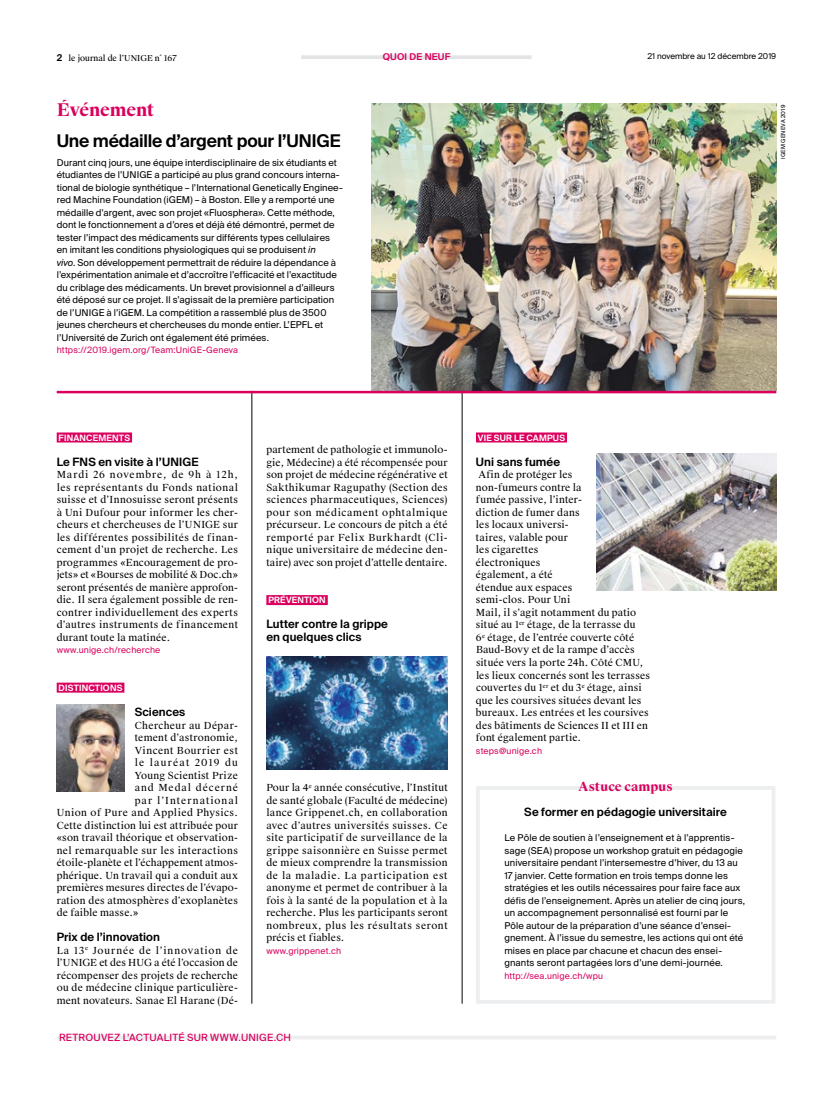
<style>
.page{position:relative;width:833px;height:1099px;background:#fff}
.page>*{position:absolute;margin:0;border:0;box-sizing:border-box;transform-origin:0 0}
.t1{font:600 17.5px "Suisse Intl";letter-spacing:-.015em;color:#000}
.t2{font:700 17.5px "Suisse Works";letter-spacing:-.01em;color:#da005e}
.t3{font:700 12.5px "Suisse Works";color:#da005e}
.t4{font:600 11.5px/12.5px "Suisse Intl";letter-spacing:.005em;color:#000}
.t5{font:10px "Suisse Intl";letter-spacing:.025em;color:#da005e}
.t6{font:9.75px/12.5px "Suisse Works";letter-spacing:.02em;color:#000;text-align:justify}
.t7{font:9.75px "Suisse Works";letter-spacing:.045em;color:#000}
.t8{font:9.75px "Suisse Works";letter-spacing:.05em;color:#000}
.t9{font:9.75px "Suisse Works";letter-spacing:.1em;color:#000}
.t10{font:9.75px "Suisse Works";letter-spacing:.115em;color:#000}
.t11{font:9.75px "Suisse Works";letter-spacing:.095em;color:#000}
.t12{font:9.38px/12.5px "Suisse Intl";letter-spacing:.005em;color:#000}
.t13{font:600 9.38px "Suisse Intl";letter-spacing:.02em;color:#da005e}
.t14{font:8.75px "Suisse Intl";letter-spacing:.02em;color:#da005e}
.t15{font:600 8.75px "Suisse Intl";letter-spacing:.025em;color:#fff}
.t16{font:8.12px "Suisse Intl";color:#000}
.t17{font:8.12px "Suisse Works";color:#000}
.t18{font:5.62px "Suisse Intl";letter-spacing:.03em;color:#000}
.s1{font-family:"Suisse Intl";font-weight:600;font-size:9.38px}
.s2{font-style:italic}
</style>
<div class="page">
<hr style="left:301px;top:55px;width:230px;height:4px;background:#e3e4e6">
<hr style="left:251px;top:391px;width:1px;height:612px;background:#000">
<hr style="left:462px;top:391px;width:1px;height:612px;background:#000">
<img style="left:371px;top:104px;width:405px;height:287px">
<div style="left:57px;top:432px;width:75px;height:10px;background:#da005e"></div>
<div style="left:57px;top:682px;width:67px;height:10px;background:#da005e"></div>
<img style="left:57px;top:704px;width:67px;height:87px">
<div style="left:266px;top:595px;width:62px;height:10px;background:#da005e"></div>
<div style="left:476px;top:432px;width:91px;height:10px;background:#da005e"></div>
<img style="left:596px;top:453px;width:180px;height:138px">
<hr style="left:57px;top:1035px;width:719px;height:4px;background:#edeeef">
<hr style="left:57px;top:391px;width:719px;height:2px;background:#da005e">
<div style="left:476px;top:786px;width:299px;height:217px;border:4px solid #edeeef"></div>
<img style="left:266px;top:657px;width:182px;height:112px">
<p class="t17" style="left:57px;top:53px;width:122px"><span class="s1">2</span> le journal de l’UNIGE n˚ 167</p>
<p class="t16" style="left:647px;top:52px;width:130px">21 novembre au 12 décembre 2019</p>
<p class="t13" style="left:383px;top:52px;width:69px">QUOI DE NEUF</p>
<h1 class="t2" style="left:57px;top:99px;width:99px">Événement</h1>
<h1 class="t1" style="left:57px;top:131px;width:285px">Une médaille d’argent pour l’UNIGE</h1>
<p class="t12" style="left:57px;top:156px;width:287px">Durant cinq jours, une équipe interdisciplinaire de six étudiants et étudiantes de l’UNIGE a participé au plus grand concours interna&shy;tional de biologie synthétique – l’International Genetically Enginee&shy;red Machine Foundation (iGEM) – à Boston. Elle y a remporté une médaille d’argent, avec son projet «Fluosphera». Cette méthode, dont le fonctionnement a d’ores et déjà été démontré, permet de tester l’impact des médicaments sur différents types cellulaires en imitant les conditions physiologiques qui se produisent <span class="s2">in<br>vivo</span>. Son développement permettrait de réduire la dépendance à l’expérimentation animale et d’accroître l’efficacité et l’exactitude du criblage des médicaments. Un brevet provisionnel a d’ailleurs été déposé sur ce projet. Il s’agissait de la première participation de l’UNIGE à l’iGEM. La compétition a rassemblé plus de 3500 jeunes chercheurs et chercheuses du monde entier. L’EPFL et l’Université de Zurich ont également été primées.</p>
<p class="t14" style="left:57px;top:345px;width:183px">https://2019.igem.org/Team:UniGE-Geneva</p>
<p class="t15" style="left:59px;top:432px;width:73px">FINANCEMENTS</p>
<p class="t4" style="left:57px;top:455px;width:143px">Le FNS en visite à l’UNIGE</p>
<p class="t6" style="left:57px;top:469px;width:183px">Mardi 26 novembre, de 9h à 12h, les représentants du Fonds national suisse et d’Innosuisse seront présents à Uni Dufour pour informer les cher&shy;cheurs et chercheuses de l’UNIGE sur les différentes possibilités de finan&shy;cement d’un projet de recherche. Les programmes «Encouragement de pro&shy;jets» et «Bourses de mobilité &amp; Doc.ch» seront présentés de manière approfon&shy;die. Il sera également possible de ren&shy;contrer individuellement des experts d’autres instruments de financement durant toute la matinée.</p>
<p class="t14" style="left:57px;top:645px;width:105px">www.unige.ch/recherche</p>
<p class="t15" style="left:59px;top:682px;width:65px">DISTINCTIONS</p>
<p class="t4" style="left:135px;top:705px;width:52px">Sciences</p>
<p class="t6" style="left:135px;top:719px;width:105px">Chercheur au Dépar-</p>
<p class="t6" style="left:135px;top:731px;width:105px">tement d’astronomie,</p>
<p class="t8" style="left:135px;top:744px;width:105px">Vincent Bourrier est</p>
<p class="t10" style="left:135px;top:756px;width:105px">le lauréat 2019 du</p>
<p class="t6" style="left:135px;top:769px;width:105px">Young Scientist Prize</p>
<p class="t11" style="left:135px;top:781px;width:105px">and Medal décerné</p>
<p class="t9" style="left:135px;top:794px;width:105px">par l’International</p>
<p class="t7" style="left:57px;top:806px;width:183px">Union of Pure and Applied Physics.</p>
<p class="t6" style="left:57px;top:819px;width:183px">Cette distinction lui est attribuée pour</p>
<p class="t6" style="left:57px;top:831px;width:183px">«son travail théorique et observation-</p>
<p class="t7" style="left:57px;top:844px;width:183px">nel remarquable sur les interactions</p>
<p class="t6" style="left:57px;top:856px;width:183px">étoile-planète et l’échappement atmos-</p>
<p class="t6" style="left:57px;top:869px;width:183px">phérique. Un travail qui a conduit aux</p>
<p class="t6" style="left:57px;top:881px;width:183px">premières mesures directes de l’évapo-</p>
<p class="t6" style="left:57px;top:894px;width:183px">ration des atmosphères d’exoplanètes</p>
<p class="t6" style="left:57px;top:906px;width:83px">de faible masse.»</p>
<p class="t4" style="left:57px;top:930px;width:105px">Prix de l’innovation</p>
<p class="t6" style="left:57px;top:944px;width:183px">La 13<sup>e</sup> Journée de l’innovation de l’UNIGE et des HUG a été l’occasion de récompenser des projets de recherche ou de médecine clinique particulière&shy;ment novateurs. Sanae El Harane (Dé-</p>
<p class="t6" style="left:266px;top:444px;width:183px">partement de pathologie et immunolo&shy;gie, Médecine) a été récompensée pour son projet de médecine régénérative et Sakthikumar Ragupathy (Section des sciences pharmaceutiques, Sciences) pour son médicament ophtalmique précurseur. Le concours de pitch a été remporté par Felix Burkhardt (Cli&shy;nique universitaire de médecine den&shy;taire) avec son projet d’attelle dentaire.</p>
<p class="t15" style="left:268px;top:595px;width:59px">PRÉVENTION</p>
<p class="t4" style="left:266px;top:618px;width:123px">Lutter contre la grippe en quelques clics</p>
<p class="t6" style="left:266px;top:781px;width:183px">Pour la 4<sup>e</sup> année consécutive, l’Institut de santé globale (Faculté de médecine) lance Grippenet.ch, en collaboration avec d’autres universités suisses. Ce site participatif de surveillance de la grippe saisonnière en Suisse permet de mieux comprendre la transmission de la maladie. La participation est anonyme et permet de contribuer à la fois à la santé de la population et à la recherche. Plus les participants seront nombreux, plus les résultats seront précis et fiables.</p>
<p class="t14" style="left:266px;top:945px;width:76px">www.grippenet.ch</p>
<p class="t5" style="left:59px;top:1031px;width:234px">RETROUVEZ L’ACTUALITÉ SUR WWW.UNIGE.CH</p>
<p class="t15" style="left:478px;top:432px;width:89px">VIE SUR LE CAMPUS</p>
<p class="t4" style="left:476px;top:455px;width:86px">Uni sans fumée</p>
<p class="t6" style="left:476px;top:469px;width:176px;text-align:left">Afin de protéger les<br>non-fumeurs contre la<br>fumée passive, l’inter-<br>diction de fumer dans<br>les locaux universi-<br>taires, valable pour<br>les cigarettes<br>électroniques<br>également, a été<br>étendue aux espaces<br>semi-clos. Pour Uni<br>Mail, il s’agit notamment du patio situé au 1<sup>er</sup> étage, de la terrasse du<br>6<sup>e</sup> étage, de l’entrée couverte côté<br>Baud-Bovy et de la rampe d’accès située vers la porte 24h. Côté CMU, les lieux concernés sont les terrasses couvertes du 1<sup>er</sup> et du 3<sup>e</sup> étage, ainsi que les coursives situées devant les bureaux. Les entrées et les coursives des bâtiments de Sciences II et III en font également partie.</p>
<p class="t14" style="left:476px;top:745px;width:68px">steps@unige.ch</p>
<p class="t3" style="left:578px;top:778px;width:96px">Astuce campus</p>
<p class="t4" style="left:524px;top:805px;width:204px">Se former en pédagogie universitaire</p>
<p class="t12" style="left:504px;top:831px;width:242px">Le Pôle de soutien à l’enseignement et à l’apprentis&shy;sage (SEA) propose un workshop gratuit en pédagogie universitaire pendant l’intersemestre d’hiver, du 13 au 17 janvier. Cette formation en trois temps donne les stratégies et les outils nécessaires pour faire face aux défis de l’enseignement. Après un atelier de cinq jours, un accompagnement personnalisé est fourni par le Pôle autour de la préparation d’une séance d’ensei&shy;gnement. À l’issue du semestre, les actions qui ont été mises en place par chacune et chacun des ensei&shy;gnants seront partagées lors d’une demi-journée.</p>
<p class="t14" style="left:504px;top:970px;width:100px">http://sea.unige.ch/wpu</p>
<p class="t18" style="left:780px;top:159px;width:55px;rotate:-90deg">IGEM GENEVA 2019</p>
</div>
